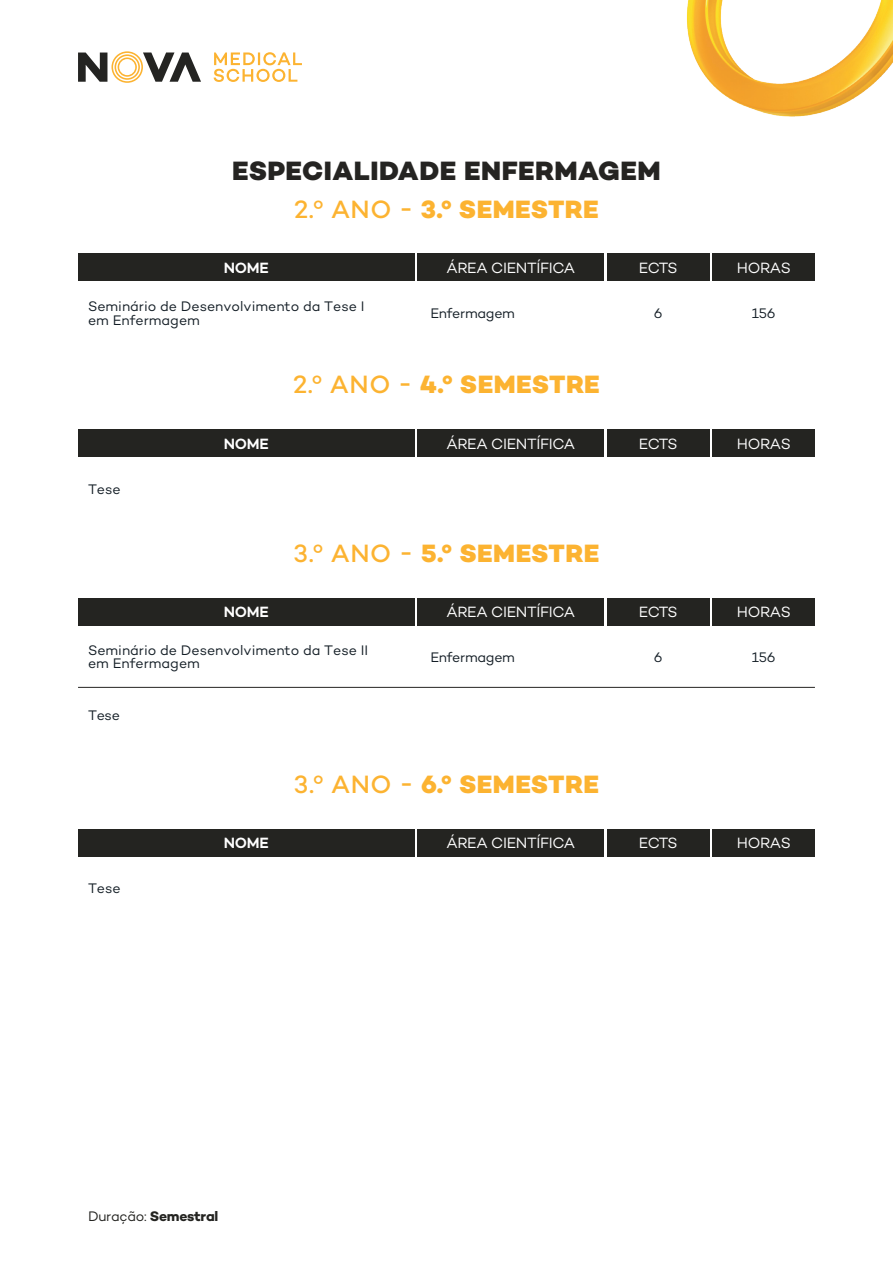
<style>
.page{position:relative;width:893px;height:1263px;background:#fff}
.page>*{position:absolute;margin:0;border:0;box-sizing:border-box;transform-origin:0 0}
.t1{font:800 27px "Campton";letter-spacing:.02em;color:#252422}
.t2{font:800 25.5px "Campton";letter-spacing:.015em;color:#fcb331}
.t3{font:15.15px "Campton";letter-spacing:-.02em;color:#fff}
.t4{font:600 15.15px "Campton";letter-spacing:-.02em;color:#fff}
.t5{font:14.1px/14px "Campton";color:#141e26}
.t6{font:14.1px "Campton";letter-spacing:-.02em;color:#141e26}
.t7{font:700 14.1px "Campton";letter-spacing:-.02em;color:#242421}
.s1{font-weight:500}
.s2{font-weight:400}
</style>
<div class="page">
<svg style="left:78px;top:51px;width:123px;height:32px"></svg>
<svg style="left:214px;top:52px;width:88px;height:30px"></svg>
<img style="left:687px;top:0;width:206px;height:117px">
<div style="left:78px;top:253px;width:336px;height:28px;background:#242421"></div>
<div style="left:417px;top:253px;width:187px;height:28px;background:#242421"></div>
<div style="left:607px;top:253px;width:102px;height:28px;background:#242421"></div>
<div style="left:712px;top:253px;width:103px;height:28px;background:#242421"></div>
<div style="left:78px;top:429px;width:336px;height:28px;background:#242421"></div>
<div style="left:417px;top:429px;width:187px;height:28px;background:#242421"></div>
<div style="left:607px;top:429px;width:102px;height:28px;background:#242421"></div>
<div style="left:712px;top:429px;width:103px;height:28px;background:#242421"></div>
<div style="left:78px;top:829px;width:336px;height:27px;background:#242421"></div>
<div style="left:417px;top:829px;width:187px;height:27px;background:#242421"></div>
<div style="left:607px;top:829px;width:102px;height:27px;background:#242421"></div>
<div style="left:712px;top:829px;width:103px;height:27px;background:#242421"></div>
<hr style="left:78px;top:687px;width:737px;height:1px;background:#252422">
<div style="left:78px;top:598px;width:336px;height:28px;background:#242421"></div>
<div style="left:417px;top:598px;width:187px;height:28px;background:#242421"></div>
<div style="left:607px;top:598px;width:102px;height:28px;background:#242421"></div>
<div style="left:712px;top:598px;width:103px;height:28px;background:#242421"></div>
<h1 class="t1" style="left:232px;top:153px;width:430px">ESPECIALIDADE ENFERMAGEM</h1>
<h2 class="t2" style="left:294px;top:193px;width:306px"><span class="s1">2.º ANO -</span> 3.º SEMESTRE</h2>
<p class="t4" style="left:224px;top:258px;width:46px">NOME</p>
<p class="t3" style="left:446px;top:258px;width:130px">ÁREA CIENTÍFICA</p>
<p class="t3" style="left:639px;top:258px;width:40px">ECTS</p>
<p class="t3" style="left:737px;top:258px;width:56px">HORAS</p>
<p class="t5" style="left:88px;top:299px;width:278px">Seminário de Desenvolvimento da Tese I em Enfermagem</p>
<p class="t6" style="left:430px;top:305px;width:86px">Enfermagem</p>
<p class="t5" style="left:654px;top:306px;width:10px">6</p>
<p class="t5" style="left:752px;top:306px;width:25px">156</p>
<h2 class="t2" style="left:293px;top:368px;width:308px"><span class="s1">2.º ANO -</span> 4.º SEMESTRE</h2>
<p class="t5" style="left:88px;top:482px;width:34px">Tese</p>
<p class="t4" style="left:224px;top:434px;width:46px">NOME</p>
<p class="t3" style="left:446px;top:434px;width:130px">ÁREA CIENTÍFICA</p>
<p class="t3" style="left:639px;top:434px;width:40px">ECTS</p>
<p class="t3" style="left:737px;top:434px;width:56px">HORAS</p>
<h2 class="t2" style="left:294px;top:537px;width:307px"><span class="s1">3.º ANO -</span> 5.º SEMESTRE</h2>
<p class="t4" style="left:224px;top:602px;width:46px">NOME</p>
<p class="t3" style="left:446px;top:603px;width:130px">ÁREA CIENTÍFICA</p>
<p class="t3" style="left:639px;top:603px;width:40px">ECTS</p>
<p class="t3" style="left:737px;top:603px;width:56px">HORAS</p>
<p class="t5" style="left:88px;top:642px;width:282px">Seminário de Desenvolvimento da Tese II em Enfermagem</p>
<p class="t6" style="left:430px;top:648px;width:86px">Enfermagem</p>
<p class="t5" style="left:654px;top:649px;width:10px">6</p>
<p class="t5" style="left:752px;top:649px;width:25px">156</p>
<p class="t5" style="left:88px;top:708px;width:33px">Tese</p>
<p class="t5" style="left:88px;top:881px;width:34px">Tese</p>
<h2 class="t2" style="left:294px;top:768px;width:306px"><span class="s1">3.º ANO -</span> 6.º SEMESTRE</h2>
<p class="t4" style="left:224px;top:833px;width:46px">NOME</p>
<p class="t3" style="left:446px;top:833px;width:130px">ÁREA CIENTÍFICA</p>
<p class="t3" style="left:639px;top:833px;width:40px">ECTS</p>
<p class="t3" style="left:737px;top:833px;width:56px">HORAS</p>
<p class="t7" style="left:88px;top:1207px;width:132px"><span class="s2">Duração:</span> Semestral</p>
</div>
